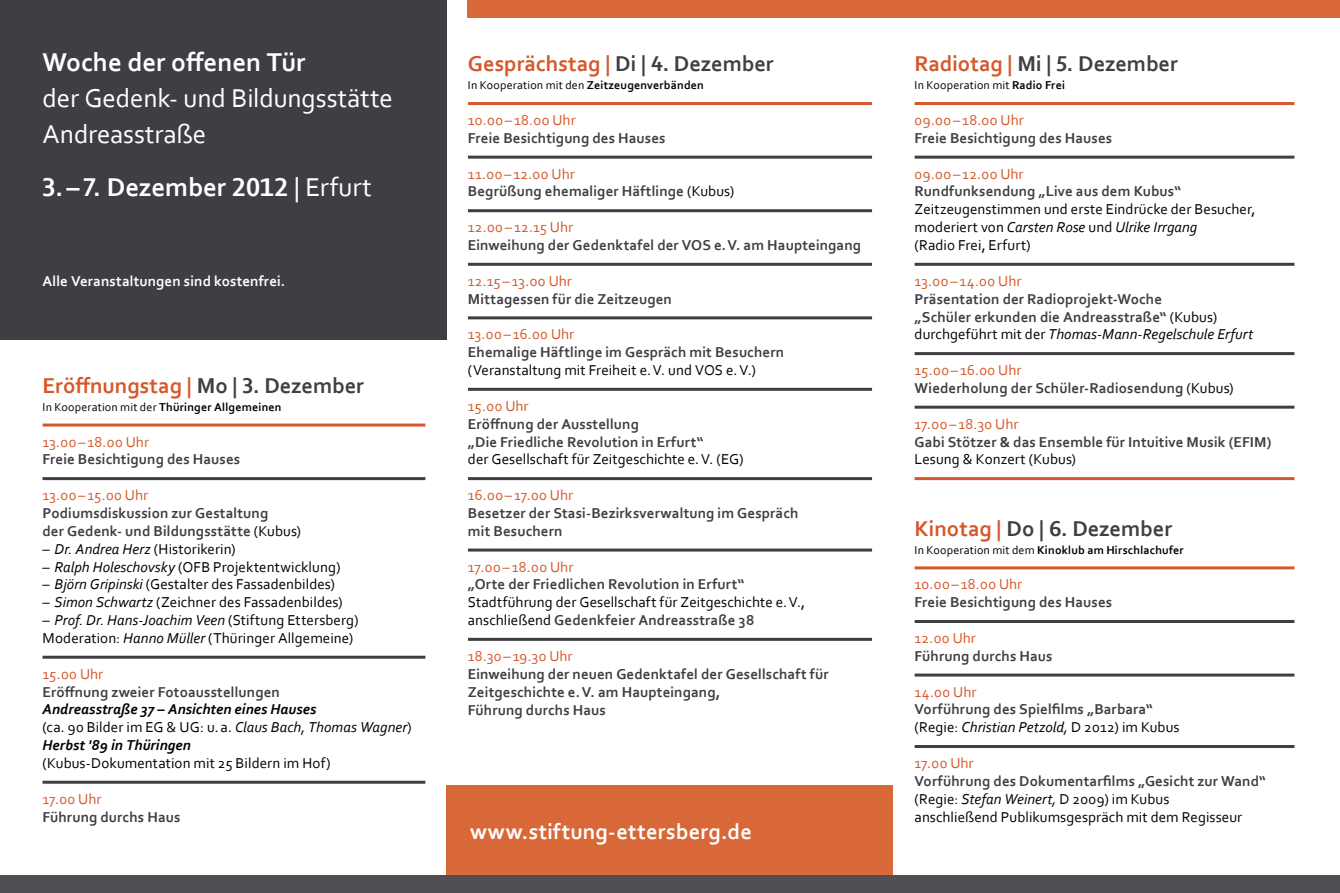
<style>
.page{position:relative;width:1340px;height:893px;background:#fff}
.page>*{position:absolute;margin:0;border:0;box-sizing:border-box;transform-origin:0 0}
.t1{font:700 27px "Corbel";color:#fff}
.t2{font:27px/35.7px "Corbel";letter-spacing:-.005em;color:#fff}
.t3{font:700 22.5px "Corbel";color:#d4582a}
.t4{font:700 22.5px "Corbel";color:#413d44}
.t5{font:700 22.5px "Corbel";letter-spacing:.01em;color:#fff}
.t6{font:700 15px/17.9px "Corbel";letter-spacing:.01em;color:#413d44}
.t7{font:15px/17.9px "Corbel";letter-spacing:.005em;color:#000}
.t8{font:15px "Corbel";letter-spacing:.01em;color:#d4582a}
.t9{font:italic 700 15px/17.9px "Corbel";letter-spacing:.005em;color:#000}
.t10{font:700 15px "Corbel";letter-spacing:.01em;color:#fff}
.t11{font:700 12px "Corbel";letter-spacing:.015em;color:#000}
.t12{font:12px "Corbel";letter-spacing:.015em;color:#000}
.s1{font-weight:400}
.s2{color:#413d44}
.s3{font-weight:400;color:#000}
.s4{font-style:italic}
.s5{font-weight:400;font-style:normal}
.s6{font-weight:700}
.s7{font-weight:400;color:#d4582a}
.s8{font-weight:700;color:#413d44}
.s9{color:#d4582a}
.s10{font-weight:400;font-style:italic;color:#000}
</style>
<div class="page">
<div style="left:446px;top:786px;width:447px;height:107px;background:#d86837"></div>
<div style="left:0;top:0;width:446px;height:339px;background:#413d44"></div>
<hr style="left:43px;top:423px;width:382px;height:3px;background:#d4582a">
<hr style="left:43px;top:477px;width:382px;height:3px;background:#413d44">
<hr style="left:43px;top:656px;width:382px;height:3px;background:#413d44">
<hr style="left:43px;top:781px;width:382px;height:3px;background:#413d44">
<hr style="left:468px;top:102px;width:404px;height:3px;background:#d4582a">
<hr style="left:468px;top:156px;width:404px;height:3px;background:#413d44">
<hr style="left:468px;top:209px;width:404px;height:3px;background:#413d44">
<hr style="left:468px;top:263px;width:404px;height:3px;background:#413d44">
<hr style="left:468px;top:316px;width:404px;height:3px;background:#413d44">
<hr style="left:468px;top:388px;width:404px;height:3px;background:#413d44">
<hr style="left:468px;top:477px;width:404px;height:3px;background:#413d44">
<hr style="left:468px;top:549px;width:404px;height:3px;background:#413d44">
<hr style="left:468px;top:638px;width:404px;height:3px;background:#413d44">
<hr style="left:914px;top:102px;width:380px;height:3px;background:#d4582a">
<hr style="left:914px;top:156px;width:380px;height:3px;background:#413d44">
<hr style="left:914px;top:263px;width:380px;height:3px;background:#413d44">
<hr style="left:914px;top:352px;width:380px;height:3px;background:#413d44">
<hr style="left:914px;top:406px;width:380px;height:3px;background:#413d44">
<hr style="left:914px;top:477px;width:380px;height:3px;background:#d4582a">
<hr style="left:914px;top:566px;width:380px;height:3px;background:#d4582a">
<hr style="left:914px;top:620px;width:380px;height:3px;background:#413d44">
<hr style="left:914px;top:674px;width:380px;height:3px;background:#413d44">
<hr style="left:914px;top:745px;width:380px;height:3px;background:#413d44">
<div style="left:0;top:875px;width:1339px;height:18px;background:#514e54"></div>
<div style="left:468px;top:0;width:871px;height:18px;background:#d86837"></div>
<h1 class="t1" style="left:43px;top:46px;width:264px">Woche der offenen Tür</h1>
<h1 class="t2" style="left:43px;top:80px;width:352px">der Gedenk- und Bildungsstätte<br>Andreasstraße</h1>
<h1 class="t1" style="left:43px;top:171px;width:331px">3. – 7. Dezember 2012 <span class="s1">| Erfurt</span></h1>
<p class="t10" style="left:43px;top:271px;width:244px">Alle Veranstaltungen sind kostenfrei.</p>
<h2 class="t3" style="left:43px;top:371px;width:323px">Eröffnungstag | <span class="s2">Mo | 3. Dezember</span></h2>
<p class="t11" style="left:43px;top:399px;width:240px"><span class="s1">In Kooperation mit der</span> Thüringer Allgemeinen</p>
<p class="t8" style="left:43px;top:432px;width:108px">13.00–18.00 Uhr</p>
<p class="t6" style="left:43px;top:450px;width:199px">Freie Besichtigung des Hauses</p>
<p class="t8" style="left:43px;top:486px;width:107px">13.00–15.00 Uhr</p>
<p class="t6" style="left:43px;top:504px;width:260px">Podiumsdiskussion zur Gestaltung<br>der Gedenk- und Bildungsstätte <span class="s3">(Kubus)</span></p>
<p class="t7" style="left:43px;top:539px;width:195px">– <span class="s4">Dr. Andrea Herz</span> (Historikerin)</p>
<p class="t7" style="left:43px;top:557px;width:299px">– <span class="s4">Ralph Holeschovsky</span> (OFB Projektentwicklung)</p>
<p class="t7" style="left:43px;top:575px;width:294px">– <span class="s4">Björn Gripinski</span> (Gestalter des Fassadenbildes)</p>
<p class="t7" style="left:43px;top:593px;width:302px">– <span class="s4">Simon Schwartz</span> (Zeichner des Fassadenbildes)</p>
<p class="t7" style="left:43px;top:611px;width:318px">– <span class="s4">Prof. Dr. Hans-Joachim Veen</span> (Stiftung Ettersberg)<br>Moderation: <span class="s4">Hanno Müller</span> (Thüringer Allgemeine)</p>
<p class="t8" style="left:43px;top:664px;width:62px">15.00 Uhr</p>
<p class="t6" style="left:43px;top:682px;width:239px">Eröffnung zweier Fotoausstellungen</p>
<p class="t9" style="left:42px;top:700px;width:371px">Andreasstraße 37 – Ansichten eines Hauses<br><span class="s5">(ca. 90 Bilder im EG &amp; UG: u. a.</span> <span class="s1">Claus Bach, Thomas Wagner</span><span class="s5">)<br></span>Herbst '89 in Thüringen</p>
<p class="t7" style="left:42px;top:754px;width:290px">(Kubus-Dokumentation mit 25 Bildern im Hof)</p>
<p class="t8" style="left:42px;top:789px;width:61px">17.00 Uhr</p>
<p class="t6" style="left:42px;top:807px;width:139px">Führung durchs Haus</p>
<h2 class="t3" style="left:468px;top:50px;width:307px">Gesprächstag | <span class="s2">Di | 4. Dezember</span></h2>
<p class="t12" style="left:468px;top:78px;width:237px">In Kooperation mit den <span class="s6">Zeitzeugenverbänden</span></p>
<p class="t8" style="left:468px;top:111px;width:109px">10.00–18.00 Uhr</p>
<p class="t6" style="left:468px;top:129px;width:199px">Freie Besichtigung des Hauses</p>
<p class="t6" style="left:468px;top:164px;width:268px"><span class="s7">11.00–12.00 Uhr<br></span>Begrüßung ehemaliger Häftlinge <span class="s3">(Kubus)</span></p>
<p class="t8" style="left:468px;top:218px;width:107px">12.00–12.15 Uhr</p>
<p class="t6" style="left:468px;top:236px;width:395px">Einweihung der Gedenktafel der VOS e.V. am Haupteingang</p>
<p class="t8" style="left:468px;top:271px;width:105px">12.15–13.00 Uhr</p>
<p class="t6" style="left:468px;top:289px;width:205px">Mittagessen für die Zeitzeugen</p>
<p class="t8" style="left:468px;top:325px;width:108px">13.00–16.00 Uhr</p>
<p class="t6" style="left:468px;top:343px;width:318px">Ehemalige Häftlinge im Gespräch mit Besuchern</p>
<p class="t7" style="left:468px;top:361px;width:289px">(Veranstaltung mit Freiheit e.V. und VOS e.V.)</p>
<p class="t8" style="left:468px;top:396px;width:62px">15.00 Uhr</p>
<p class="t6" style="left:468px;top:414px;width:237px">Eröffnung der Ausstellung<br>„Die Friedliche Revolution in Erfurt“</p>
<p class="t7" style="left:468px;top:450px;width:277px">der Gesellschaft für Zeitgeschichte e.V. (EG)</p>
<p class="t8" style="left:468px;top:486px;width:107px">16.00–17.00 Uhr</p>
<p class="t6" style="left:468px;top:504px;width:332px">Besetzer der Stasi-Bezirksverwaltung im Gespräch mit Besuchern</p>
<p class="t8" style="left:468px;top:557px;width:107px">17.00–18.00 Uhr</p>
<p class="t6" style="left:468px;top:575px;width:278px">„Orte der Friedlichen Revolution in Erfurt“</p>
<p class="t7" style="left:468px;top:593px;width:339px">Stadtführung der Gesellschaft für Zeitgeschichte e.V., anschließend <span class="s8">Gedenkfeier Andreasstraße 38</span></p>
<p class="t8" style="left:468px;top:647px;width:106px">18.30–19.30 Uhr</p>
<p class="t6" style="left:468px;top:664px;width:362px">Einweihung der neuen Gedenktafel der Gesellschaft für<br>Zeitgeschichte e.V. am Haupteingang,<br>Führung durchs Haus</p>
<h2 class="t5" style="left:470px;top:818px;width:283px">www.stiftung-ettersberg.de</h2>
<h2 class="t4" style="left:914px;top:50px;width:265px"><span class="s9">Radiotag |</span> Mi | 5. Dezember</h2>
<p class="t12" style="left:914px;top:78px;width:152px">In Kooperation mit <span class="s6">Radio Frei</span></p>
<p class="t8" style="left:914px;top:111px;width:111px">09.00–18.00 Uhr</p>
<p class="t6" style="left:914px;top:129px;width:199px">Freie Besichtigung des Hauses</p>
<p class="t8" style="left:914px;top:164px;width:110px">09.00–12.00 Uhr</p>
<p class="t6" style="left:914px;top:182px;width:268px">Rundfunksendung „Live aus dem Kubus“</p>
<p class="t7" style="left:914px;top:200px;width:342px">Zeitzeugenstimmen und erste Eindrücke der Besucher, moderiert von <span class="s4">Carsten Rose</span> und <span class="s4">Ulrike Irrgang<br></span>(Radio Frei, Erfurt)</p>
<p class="t8" style="left:914px;top:271px;width:108px">13.00–14.00 Uhr</p>
<p class="t6" style="left:914px;top:289px;width:340px">Präsentation der Radioprojekt-Woche<br>„Schüler erkunden die Andreasstraße“ <span class="s3">(Kubus) durchgeführt mit der</span> <span class="s10">Thomas-Mann-Regelschule Erfurt</span></p>
<p class="t6" style="left:914px;top:361px;width:321px"><span class="s7">15.00–16.00 Uhr<br></span>Wiederholung der Schüler-Radiosendung <span class="s3">(Kubus)</span></p>
<p class="t8" style="left:914px;top:414px;width:105px">17.00–18.30 Uhr</p>
<p class="t6" style="left:914px;top:432px;width:358px">Gabi Stötzer &amp; das Ensemble für Intuitive Musik (EFIM)</p>
<p class="t7" style="left:914px;top:450px;width:163px">Lesung &amp; Konzert (Kubus)</p>
<h2 class="t4" style="left:914px;top:514px;width:259px"><span class="s9">Kinotag |</span> Do | 6. Dezember</h2>
<p class="t11" style="left:914px;top:542px;width:271px"><span class="s1">In Kooperation mit dem</span> Kinoklub am Hirschlachufer</p>
<p class="t8" style="left:914px;top:575px;width:109px">10.00–18.00 Uhr</p>
<p class="t6" style="left:914px;top:593px;width:199px">Freie Besichtigung des Hauses</p>
<p class="t8" style="left:914px;top:629px;width:63px">12.00 Uhr</p>
<p class="t6" style="left:914px;top:646px;width:139px">Führung durchs Haus</p>
<p class="t8" style="left:914px;top:682px;width:63px">14.00 Uhr</p>
<p class="t6" style="left:914px;top:700px;width:266px">Vorführung des Spielfilms „Barbara“ <span class="s3">(Regie:</span> <span class="s10">Christian Petzold,</span> <span class="s3">D 2012) im Kubus</span></p>
<p class="t8" style="left:914px;top:754px;width:61px">17.00 Uhr</p>
<p class="t7" style="left:914px;top:772px;width:353px"><span class="s8">Vorführung des Dokumentarfilms „Gesicht zur Wand“ </span>(Regie: <span class="s4">Stefan Weinert,</span> D 2009) im Kubus<br>anschließend Publikumsgespräch mit dem Regisseur</p>
</div>
